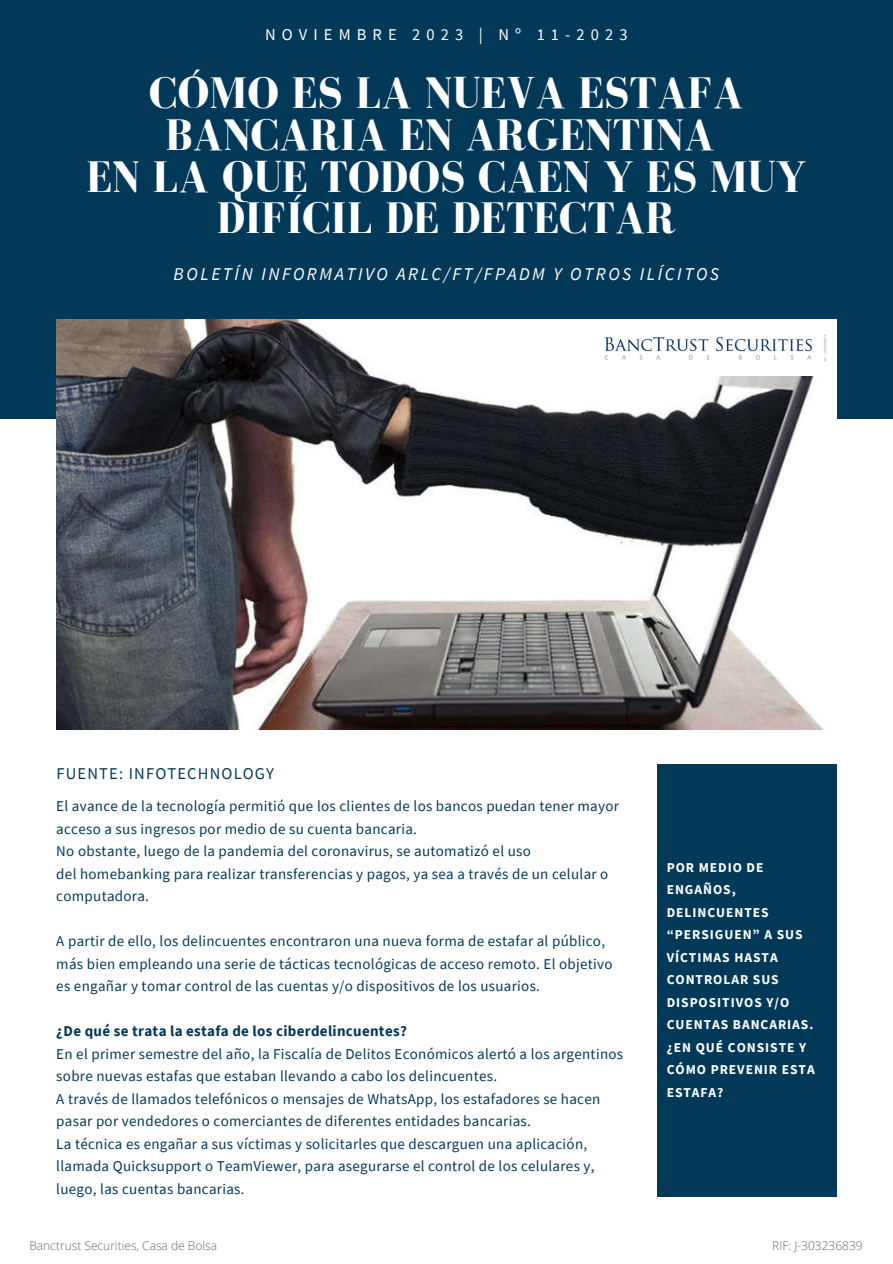
<style>
.page{position:relative;width:893px;height:1264px;background:#fff}
.page>*{position:absolute;margin:0;border:0;box-sizing:border-box;transform-origin:0 0}
.t1{font:700 45.3px/41.5px "Bodoni FLF";color:#fff;text-align:center}
.t2{font:italic 18px "Source Sans Pro";letter-spacing:.14em;color:#fff}
.t3{font:16.5px "Source Sans Pro";letter-spacing:.37em;color:#fff}
.t4{font:16.5px "Source Sans Pro";letter-spacing:.07em;color:#033958}
.t5{font:15px "Source Sans Pro";letter-spacing:.02em;color:#033958}
.t6{font:700 15px "Source Sans Pro";letter-spacing:.02em;color:#033958}
.t7{font:700 13.5px/22.5px "Source Sans Pro";letter-spacing:.07em;color:#fff}
.t8{font:300 12px "Open Sans";color:#666}
</style>
<div class="page">
<div style="left:0;top:0;width:892px;height:419px;background:#033958"></div>
<div style="left:656px;top:764px;width:180px;height:433px;background:#033958"></div>
<img style="left:56px;top:319px;width:780px;height:410px">
<div style="left:590px;top:319px;width:244px;height:56px;background:#fff"></div>
<img style="left:605px;top:325px;width:231px;height:44px">
<p class="t3" style="left:265px;top:24px;width:364px">NOVIEMBRE 2023 | Nº 11-2023</p>
<p class="t1" style="left:149px;top:72px;width:596px">CÓMO ES LA NUEVA ESTAFA<br>BANCARIA EN ARGENTINA</p>
<p class="t1" style="left:86px;top:155px;width:721px">EN LA QUE TODOS CAEN Y ES MUY<br>DIFÍCIL DE DETECTAR</p>
<p class="t2" style="left:173px;top:262px;width:547px">BOLETÍN INFORMATIVO ARLC/FT/FPADM Y OTROS ILÍCITOS</p>
<p class="t4" style="left:56px;top:762px;width:219px">FUENTE: INFOTECHNOLOGY</p>
<p class="t5" style="left:56px;top:796px;width:564px">El avance de la tecnología permitió que los clientes de los bancos puedan tener mayor</p>
<p class="t5" style="left:56px;top:819px;width:362px">acceso a sus ingresos por medio de su cuenta bancaria.</p>
<p class="t5" style="left:56px;top:841px;width:476px">No obstante, luego de la pandemia del coronavirus, se automatizó el uso</p>
<p class="t5" style="left:56px;top:864px;width:553px">del homebanking para realizar transferencias y pagos, ya sea a través de un celular o</p>
<p class="t5" style="left:56px;top:886px;width:94px">computadora.</p>
<p class="t5" style="left:56px;top:931px;width:550px">A partir de ello, los delincuentes encontraron una nueva forma de estafar al público,</p>
<p class="t5" style="left:56px;top:954px;width:557px">más bien empleando una serie de tácticas tecnológicas de acceso remoto. El objetivo</p>
<p class="t5" style="left:56px;top:976px;width:485px">es engañar y tomar control de las cuentas y/o dispositivos de los usuarios.</p>
<p class="t6" style="left:56px;top:1021px;width:352px">¿De qué se trata la estafa de los ciberdelincuentes?</p>
<p class="t5" style="left:56px;top:1043px;width:568px">En el primer semestre del año, la Fiscalía de Delitos Económicos alertó a los argentinos</p>
<p class="t5" style="left:56px;top:1066px;width:442px">sobre nuevas estafas que estaban llevando a cabo los delincuentes.</p>
<p class="t5" style="left:56px;top:1088px;width:545px">A través de llamados telefónicos o mensajes de WhatsApp, los estafadores se hacen</p>
<p class="t5" style="left:56px;top:1111px;width:476px">pasar por vendedores o comerciantes de diferentes entidades bancarias.</p>
<p class="t5" style="left:56px;top:1133px;width:532px">La técnica es engañar a sus víctimas y solicitarles que descarguen una aplicación,</p>
<p class="t5" style="left:56px;top:1156px;width:539px">llamada Quicksupport o TeamViewer, para asegurarse el control de los celulares y,</p>
<p class="t5" style="left:56px;top:1178px;width:190px">luego, las cuentas bancarias.</p>
<p class="t7" style="left:666px;top:855px;width:137px">POR MEDIO DE<br>ENGAÑOS,<br>DELINCUENTES “PERSIGUEN” A SUS<br>VÍCTIMAS HASTA<br>CONTROLAR SUS</p>
<p class="t7" style="left:666px;top:990px;width:150px">DISPOSITIVOS Y/O<br>CUENTAS BANCARIAS. ¿EN QUÉ CONSISTE Y<br>CÓMO PREVENIR ESTA<br>ESTAFA?</p>
<p class="t8" style="left:29px;top:1236px;width:189px">Banctrust Securities, Casa de Bolsa</p>
<p class="t8" style="left:772px;top:1236px;width:92px">RIF: J-303236839</p>
</div>
